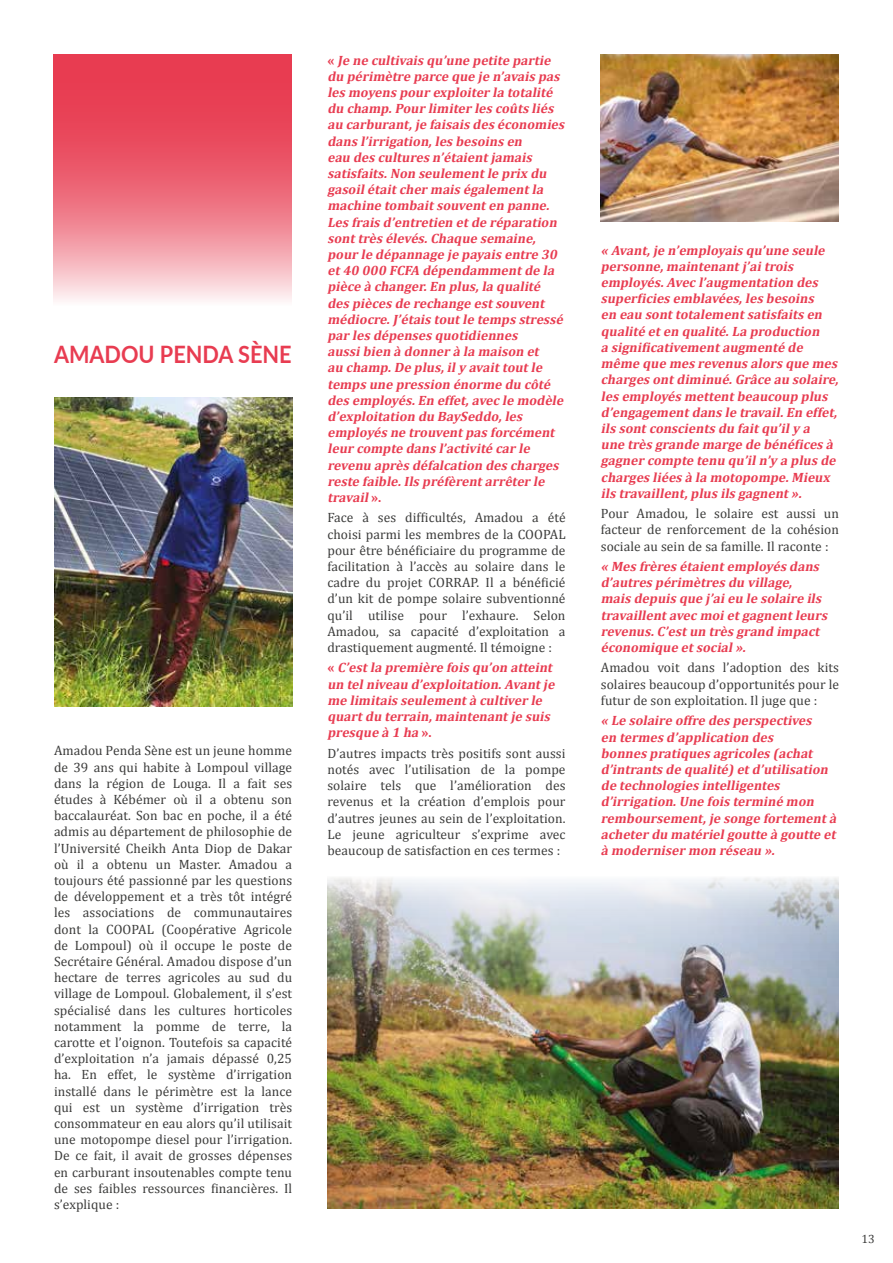
<style>
.page{position:relative;width:893px;height:1263px;background:#fff}
.page>*{position:absolute;margin:0;border:0;box-sizing:border-box;transform-origin:0 0}
.t1{font:700 24px "Lato";color:#e83c51;scale:.9 1}
.t2{font:italic 700 13.5px/16.2px "Cambria";letter-spacing:.005em;color:#e83c51}
.t3{font:13.5px/16.2px "Cambria";letter-spacing:.005em;color:#3c3c3b;text-align:justify}
.t4{font:12px "Cambria";color:#3c3c3b}
.s1{font-style:normal}
</style>
<div class="page">
<img style="left:54px;top:397px;width:238px;height:310px">
<img style="left:327px;top:878px;width:512px;height:331px">
<svg style="left:54px;top:54px;width:238px;height:247px;background:#ed7281"></svg>
<img style="left:601px;top:54px;width:238px;height:167px">
<h1 class="t1" style="left:54px;top:337px;width:266px">AMADOU PENDA SÈNE</h1>
<p class="t3" style="left:54px;top:743px;width:240px">Amadou Penda Sène est un jeune homme de 39 ans qui habite à Lompoul village dans la région de Louga. Il a fait ses études à Kébémer où il a obtenu son baccalauréat. Son bac en poche, il a été admis au département de philosophie de l’Université Cheikh Anta Diop de Dakar où il a obtenu un Master. Amadou a toujours été passionné par les questions de développement et a très tôt intégré les associations de communautaires dont la COOPAL (Coopérative Agricole de Lompoul) où il occupe le poste de Secrétaire Général. Amadou dispose d’un hectare de terres agricoles au sud du village de Lompoul. Globalement, il s’est spécialisé dans les cultures horticoles notamment la pomme de terre, la carotte et l’oignon. Toutefois sa capacité d’exploitation n’a jamais dépassé 0,25 ha. En effet, le système d’irrigation installé dans le périmètre est la lance qui est un système d’irrigation très consommateur en eau alors qu’il utilisait une motopompe diesel pour l’irrigation.<br>De ce fait, il avait de grosses dépenses en carburant insoutenables compte tenu de ses faibles ressources financières. Il s’explique :</p>
<p class="t2" style="left:327px;top:51px;width:242px"><span class="s1">«</span> Je ne cultivais qu’une petite partie du périmètre parce que je n’avais pas les moyens pour exploiter la totalité du champ.Pour limiter les coûts liés au carburant,je faisais des économies dans l’irrigation,les besoins en<br>eau des cultures n’étaientjamais satisfaits.Non seulementle prix du gasoilétaitcher mais égalementla machine tombaitsouventen panne.<br>Les frais d’entretien etde réparation sonttrès élevés.Chaque semaine, pour le dépannage je payais entre 30 et40 000 FCFA dépendammentde la pièce à changer.En plus,la qualité des pièces de rechange estsouvent médiocre.J’étais toutle temps stressé par les dépenses quotidiennes aussibien à donner à la maison et<br>au champ.De plus,ily avaittoutle temps une pression énorme du côté des employés.En effet,avec le modèle d’exploitation du BaySeddo,les employés ne trouventpas forcément leur compte dans l’activité car le revenu après défalcation des charges reste faible.Ils préfèrentarrêter le travail<span class="s1">» .</span></p>
<p class="t3" style="left:327px;top:510px;width:240px">Face à ses difficultés, Amadou a été choisi parmi les membres de la COOPAL pour être bénéficiaire du programme de facilitation à l’accès au solaire dans le cadre du projet CORRAP. Il a bénéficié d’un kit de pompe solaire subventionné qu’il utilise pour l’exhaure. Selon Amadou, sa capacité d’exploitation a drastiquement augmenté. Il témoigne :</p>
<p class="t2" style="left:327px;top:659px;width:232px"><span class="s1">«</span> C’estla première fois qu’on atteint un telniveau d’exploitation.Avantje me limitais seulementà cultiver le quartdu terrain,maintenantje suis presque à 1 ha <span class="s1">» .</span></p>
<p class="t3" style="left:327px;top:745px;width:240px">D’autres impacts très positifs sont aussi notés avec l’utilisation de la pompe solaire tels que l’amélioration des revenus et la création d’emplois pour d’autres jeunes au sein de l’exploitation.<br>Le jeune agriculteur s’exprime avec beaucoup de satisfaction en ces termes :</p>
<p class="t2" style="left:601px;top:241px;width:242px">« Avant,je n’employais qu’une seule personne,maintenantj’aitrois employés.Avec l’augmentation des superficies emblavées,les besoins<br>en eau sonttotalementsatisfaits en qualité eten qualité.La production<br>a significativementaugmenté de même que mes revenus alors que mes charges ontdiminué.Grâce au solaire, les employés mettentbeaucoup plus d’engagementdans le travail.En effet, ils sontconscients du faitqu’ily a une très grande marge de bénéfices à gagner compte tenu qu’iln’y a plus de charges liées à la motopompe.Mieux ils travaillent,plus ils gagnent».</p>
<p class="t3" style="left:601px;top:505px;width:240px">Pour Amadou, le solaire est aussi un facteur de renforcement de la cohésion sociale au sein de sa famille. Il raconte :</p>
<p class="t2" style="left:601px;top:558px;width:231px">« Mes frères étaientemployés dans d’autres périmètres du village, mais depuis que j’aieu le solaire ils travaillentavec moietgagnentleurs revenus.C’estun très grand impact économique etsocial».</p>
<p class="t3" style="left:601px;top:660px;width:240px">Amadou voit dans l’adoption des kits solaires beaucoup d’opportunités pour le futur de son exploitation. Il juge que :</p>
<p class="t2" style="left:601px;top:712px;width:240px">« Le solaire offre des perspectives<br>en termes d’application des<br>bonnes pratiques agricoles (achat d’intrants de qualité)etd’utilisation de technologies intelligentes d’irrigation.Une fois terminé mon remboursement,je songe fortementà acheter du matérielgoutte à goutte et à moderniser mon réseau ».</p>
<p class="t4" style="left:861px;top:1231px;width:15px">13</p>
</div>
